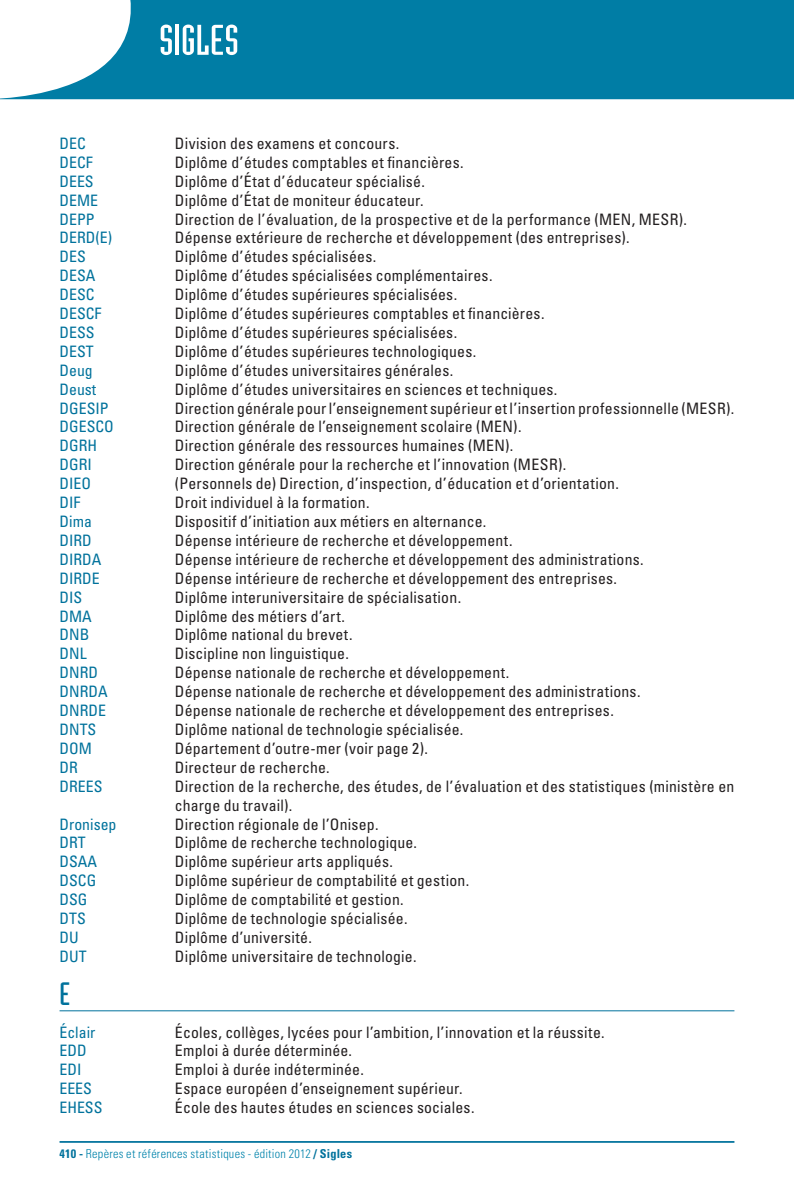
<style>
.page{position:relative;width:794px;height:1191px;background:#fff}
.page>*{position:absolute;margin:0;border:0;box-sizing:border-box;transform-origin:0 0}
.t1{font:42px "Industria Com Solid";letter-spacing:-.005em;color:#fff;scale:1.2 1}
.t2{font:31.5px "Industria Com Solid";color:#00729c;scale:1.2 1}
.t3{font:condensed 15.75px/18.9px "Univers LT Std";letter-spacing:.015em;color:#231f20}
.t4{font:condensed 15.75px/18.9px "Univers LT Std";color:#00729c}
.t5{font:300 condensed 12.25px "Univers LT Std";letter-spacing:.02em;color:#0183ab}
.s1{font-weight:700;color:#00729c}
</style>
<div class="page">
<hr style="left:60px;top:1141px;width:674px;height:1px;background:#00729c">
<svg style="left:0;top:0;width:794px;height:100px;background:#238fb1"></svg>
<hr style="left:60px;top:1010px;width:674px;height:1px;background:#00729c">
<p class="t4" style="left:60px;top:134px;width:56px">DEC<br>DECF<br>DEES<br>DEME<br>DEPP<br>DERD(E)<br>DES<br>DESA<br>DESC<br>DESCF<br>DESS<br>DEST<br>Deug<br>Deust<br>DGESIP<br>DGESCO<br>DGRH<br>DGRI<br>DIEO<br>DIF<br>Dima<br>DIRD<br>DIRDA<br>DIRDE<br>DIS<br>DMA<br>DNB<br>DNL<br>DNRD<br>DNRDA<br>DNRDE<br>DNTS<br>DOM<br>DR<br>DREES</p>
<p class="t4" style="left:60px;top:814px;width:58px">Dronisep<br>DRT<br>DSAA<br>DSCG<br>DSG<br>DTS<br>DU<br>DUT</p>
<h2 class="t2" style="left:60px;top:977px;width:8px">E</h2>
<p class="t4" style="left:60px;top:1022px;width:44px">Éclair<br>EDD<br>EDI<br>EEES<br>EHESS</p>
<h1 class="t1" style="left:159px;top:17px;width:65px">Sigles</h1>
<p class="t3" style="left:175px;top:134px;width:561px">Division des examens et concours.<br>Diplôme d’études comptables et financières.<br>Diplôme d’État d’éducateur spécialisé.<br>Diplôme d’État de moniteur éducateur.<br>Direction de l’évaluation, de la prospective et de la performance (MEN, MESR).<br>Dépense extérieure de recherche et développement (des entreprises).<br>Diplôme d’études spécialisées.<br>Diplôme d’études spécialisées complémentaires.<br>Diplôme d’études supérieures spécialisées.<br>Diplôme d’études supérieures comptables et financières.<br>Diplôme d’études supérieures spécialisées.<br>Diplôme d’études supérieures technologiques.<br>Diplôme d’études universitaires générales.<br>Diplôme d’études universitaires en sciences et techniques.<br>Direction générale pour l’enseignement supérieur et l’insertion professionnelle (MESR).<br>Direction générale de l’enseignement scolaire (MEN).<br>Direction générale des ressources humaines (MEN).<br>Direction générale pour la recherche et l’innovation (MESR).<br>(Personnels de) Direction, d’inspection, d’éducation et d’orientation.<br>Droit individuel à la formation.<br>Dispositif d’initiation aux métiers en alternance.<br>Dépense intérieure de recherche et développement.<br>Dépense intérieure de recherche et développement des administrations.<br>Dépense intérieure de recherche et développement des entreprises.<br>Diplôme interuniversitaire de spécialisation.<br>Diplôme des métiers d’art.<br>Diplôme national du brevet.<br>Discipline non linguistique.<br>Dépense nationale de recherche et développement.<br>Dépense nationale de recherche et développement des administrations.<br>Dépense nationale de recherche et développement des entreprises.<br>Diplôme national de technologie spécialisée.<br>Département d’outre-mer (voir page 2).<br>Directeur de recherche.<br>Direction de la recherche, des études, de l’évaluation et des statistiques (ministère en charge du travail).<br>Direction régionale de l’Onisep.<br>Diplôme de recherche technologique.<br>Diplôme supérieur arts appliqués.<br>Diplôme supérieur de comptabilité et gestion.<br>Diplôme de comptabilité et gestion.<br>Diplôme de technologie spécialisée.<br>Diplôme d’université.<br>Diplôme universitaire de technologie.</p>
<p class="t3" style="left:175px;top:1022px;width:431px">Écoles, collèges, lycées pour l’ambition, l’innovation et la réussite.<br>Emploi à durée déterminée.<br>Emploi à durée indéterminée.<br>Espace européen d’enseignement supérieur.<br>École des hautes études en sciences sociales.</p>
<p class="t5" style="left:60px;top:1146px;width:294px"><span class="s1">410 -</span> Repères et références statistiques - édition 2012 <span class="s1">/ Sigles</span></p>
</div>
